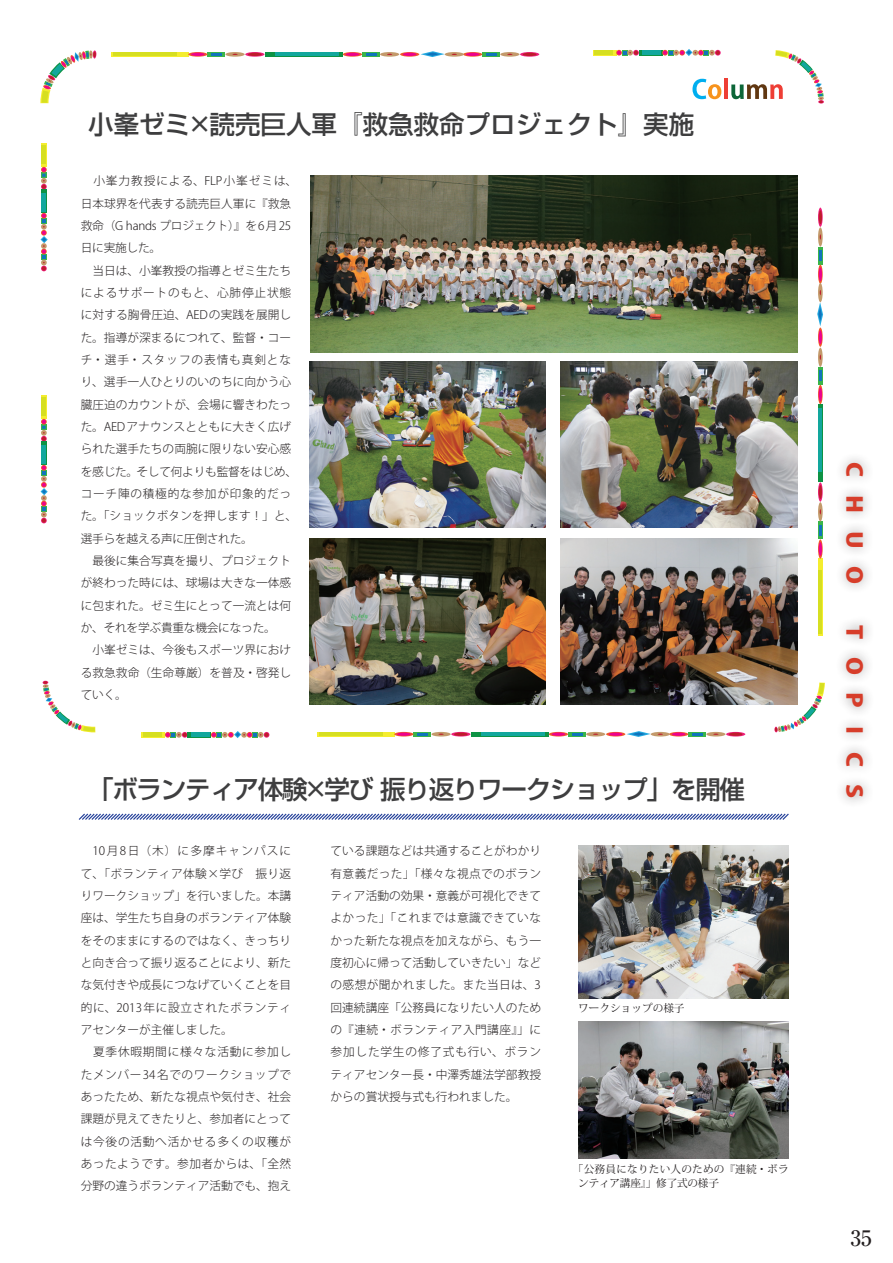
<style>
.page{position:relative;width:893px;height:1263px;background:#fff}
.page>*{position:absolute;margin:0;border:0;box-sizing:border-box;transform-origin:0 0}
.t1{font:25.5px "A TTC Shin Go Medium";letter-spacing:-.05em;color:#3e3e3f}
.t2{font:25.5px "A TTC Shin Go Medium";color:#3e3e3f}
.t3{font:800 21.3px "Koz Go Pro";letter-spacing:.7em;color:#d73d2a;scale:1.19 1}
.t4{font:21.3px "A TTC Ryumin Medium";color:#231f20}
.トピ_ゴシックL_11Q{font:300 11.7px/22.4px "Koz Go Pro";color:#231f20;text-align:justify}
.キャプション{font:10.65px/13.8px "Koz Min Pro";letter-spacing:.02em;color:#231f20}
.キャプション-2{font:10.65px "Koz Min Pro";color:#231f20}
</style>
<div class="page">
<div style="left:835px;top:452px;width:40px;height:357px;background:#231f20;opacity:.45"></div>
<svg style="left:43px;top:681px;width:52px;height:51px"></svg>
<svg style="left:774px;top:682px;width:51px;height:50px"></svg>
<svg style="left:40px;top:50px;width:57px;height:53px"></svg>
<svg style="left:41px;top:144px;width:6px;height:23px"></svg>
<hr style="left:42px;top:145px;width:4px;height:18px;background:#d6df21">
<svg style="left:41px;top:167px;width:6px;height:23px"></svg>
<svg style="left:41px;top:190px;width:6px;height:23px"></svg>
<hr style="left:42px;top:193px;width:4px;height:18px;background:#12a79d">
<svg style="left:41px;top:213px;width:7px;height:58px"></svg>
<svg style="left:41px;top:396px;width:6px;height:23px"></svg>
<hr style="left:42px;top:397px;width:4px;height:18px;background:#d6df21">
<svg style="left:41px;top:419px;width:6px;height:23px"></svg>
<svg style="left:41px;top:442px;width:6px;height:23px"></svg>
<hr style="left:42px;top:445px;width:4px;height:18px;background:#12a79d">
<svg style="left:41px;top:465px;width:7px;height:58px"></svg>
<div style="left:593px;top:50px;width:23px;height:6px;background:#f4ed2f"></div>
<hr style="left:594px;top:51px;width:19px;height:4px;background:#d6df21">
<svg style="left:616px;top:50px;width:23px;height:6px"></svg>
<div style="left:639px;top:50px;width:23px;height:6px;background:#0d9344"></div>
<hr style="left:642px;top:51px;width:19px;height:4px;background:#12a79d">
<svg style="left:662px;top:49px;width:59px;height:7px"></svg>
<div style="left:142px;top:732px;width:23px;height:6px;background:#f4ed2f"></div>
<hr style="left:143px;top:733px;width:19px;height:4px;background:#d6df21">
<svg style="left:165px;top:732px;width:23px;height:6px"></svg>
<div style="left:188px;top:732px;width:23px;height:6px;background:#0d9344"></div>
<hr style="left:191px;top:733px;width:19px;height:4px;background:#12a79d">
<svg style="left:211px;top:731px;width:58px;height:7px"></svg>
<div style="left:111px;top:52px;width:77px;height:5px;background:#f4ed2f"></div>
<hr style="left:114px;top:53px;width:63px;height:3px;background:#d6df21">
<div style="left:208px;top:52px;width:17px;height:5px;background:#3ab54a"></div>
<svg style="left:211px;top:53px;width:11px;height:3px"></svg>
<svg style="left:188px;top:52px;width:19px;height:5px"></svg>
<hr style="left:191px;top:53px;width:14px;height:3px;background:#ed028c;border-radius:50%">
<svg style="left:245px;top:52px;width:19px;height:5px"></svg>
<hr style="left:248px;top:53px;width:14px;height:3px;background:#be1d2c;border-radius:50%">
<svg style="left:225px;top:52px;width:20px;height:5px"></svg>
<svg style="left:483px;top:52px;width:17px;height:5px"></svg>
<svg style="left:486px;top:53px;width:10px;height:3px"></svg>
<svg style="left:463px;top:52px;width:19px;height:5px"></svg>
<hr style="left:466px;top:53px;width:14px;height:3px;background:#ed028c;border-radius:50%">
<svg style="left:520px;top:52px;width:19px;height:5px"></svg>
<hr style="left:523px;top:53px;width:14px;height:3px;background:#be1d2c;border-radius:50%">
<svg style="left:500px;top:52px;width:19px;height:5px"></svg>
<div style="left:266px;top:52px;width:77px;height:5px;background:#0d9344"></div>
<hr style="left:275px;top:53px;width:63px;height:3px;background:#12a79d">
<svg style="left:362px;top:52px;width:18px;height:5px"></svg>
<svg style="left:366px;top:53px;width:10px;height:3px"></svg>
<svg style="left:343px;top:52px;width:19px;height:5px"></svg>
<svg style="left:346px;top:53px;width:13px;height:3px"></svg>
<svg style="left:380px;top:52px;width:19px;height:5px"></svg>
<svg style="left:421px;top:51px;width:24px;height:6px"></svg>
<svg style="left:400px;top:52px;width:19px;height:5px"></svg>
<hr style="left:403px;top:53px;width:14px;height:3px;background:#ed028c;border-radius:50%">
<svg style="left:445px;top:52px;width:19px;height:5px"></svg>
<hr style="left:317px;top:732px;width:77px;height:4px;background:#f4ed2f">
<hr style="left:320px;top:732px;width:63px;height:4px;background:#d6df21">
<hr style="left:414px;top:732px;width:17px;height:4px;background:#3ab54a">
<svg style="left:417px;top:733px;width:11px;height:3px"></svg>
<svg style="left:394px;top:732px;width:19px;height:4px"></svg>
<svg style="left:397px;top:732px;width:14px;height:4px"></svg>
<svg style="left:451px;top:732px;width:19px;height:4px"></svg>
<svg style="left:454px;top:732px;width:14px;height:4px"></svg>
<svg style="left:431px;top:732px;width:20px;height:4px"></svg>
<hr style="left:689px;top:732px;width:17px;height:4px;background:#3ab54a">
<svg style="left:692px;top:733px;width:10px;height:3px"></svg>
<svg style="left:669px;top:732px;width:19px;height:4px"></svg>
<svg style="left:672px;top:732px;width:14px;height:4px"></svg>
<svg style="left:726px;top:732px;width:19px;height:4px"></svg>
<svg style="left:729px;top:732px;width:14px;height:4px"></svg>
<svg style="left:706px;top:732px;width:19px;height:4px"></svg>
<hr style="left:472px;top:732px;width:77px;height:4px;background:#0d9344">
<hr style="left:481px;top:732px;width:63px;height:4px;background:#12a79d">
<hr style="left:568px;top:732px;width:18px;height:4px;background:#3ab54a">
<svg style="left:572px;top:733px;width:10px;height:3px"></svg>
<svg style="left:549px;top:732px;width:19px;height:4px"></svg>
<svg style="left:552px;top:732px;width:13px;height:4px"></svg>
<svg style="left:586px;top:732px;width:19px;height:4px"></svg>
<svg style="left:627px;top:731px;width:24px;height:6px"></svg>
<svg style="left:606px;top:732px;width:19px;height:4px"></svg>
<svg style="left:609px;top:732px;width:14px;height:4px"></svg>
<svg style="left:651px;top:732px;width:19px;height:4px"></svg>
<div style="left:818px;top:559px;width:5px;height:77px;background:#f4ed2f"></div>
<hr style="left:819px;top:570px;width:3px;height:63px;background:#d6df21">
<div style="left:818px;top:522px;width:5px;height:17px;background:#3ab54a"></div>
<svg style="left:819px;top:525px;width:3px;height:11px"></svg>
<svg style="left:818px;top:539px;width:5px;height:20px"></svg>
<hr style="left:819px;top:542px;width:3px;height:14px;background:#ed028c;border-radius:50%">
<svg style="left:818px;top:482px;width:5px;height:20px"></svg>
<hr style="left:819px;top:485px;width:3px;height:14px;background:#be1d2c;border-radius:50%">
<svg style="left:818px;top:502px;width:5px;height:19px"></svg>
<div style="left:818px;top:247px;width:5px;height:17px;background:#3ab54a"></div>
<svg style="left:819px;top:250px;width:3px;height:11px"></svg>
<svg style="left:818px;top:265px;width:5px;height:19px"></svg>
<hr style="left:819px;top:267px;width:3px;height:14px;background:#ed028c;border-radius:50%">
<svg style="left:818px;top:208px;width:5px;height:19px"></svg>
<hr style="left:819px;top:210px;width:3px;height:14px;background:#be1d2c;border-radius:50%">
<svg style="left:818px;top:227px;width:5px;height:20px"></svg>
<div style="left:818px;top:404px;width:5px;height:77px;background:#0d9344"></div>
<hr style="left:819px;top:409px;width:3px;height:63px;background:#12a79d">
<svg style="left:818px;top:367px;width:5px;height:18px"></svg>
<svg style="left:819px;top:371px;width:3px;height:10px"></svg>
<svg style="left:818px;top:385px;width:5px;height:19px"></svg>
<svg style="left:819px;top:388px;width:3px;height:13px"></svg>
<svg style="left:818px;top:348px;width:5px;height:19px"></svg>
<svg style="left:817px;top:302px;width:6px;height:24px"></svg>
<svg style="left:818px;top:328px;width:5px;height:19px"></svg>
<hr style="left:819px;top:330px;width:3px;height:14px;background:#ed028c;border-radius:50%">
<svg style="left:818px;top:283px;width:5px;height:19px"></svg>
<svg style="left:692px;top:79px;width:29px;height:20px"></svg>
<hr style="left:724px;top:78px;width:4px;height:21px;background:#ee3e35">
<svg style="left:731px;top:50px;width:93px;height:54px"></svg>
<svg style="left:78px;top:813px;width:711px;height:7px"></svg>
<img style="left:310px;top:175px;width:487px;height:177px">
<img style="left:578px;top:845px;width:211px;height:153px">
<img style="left:578px;top:1022px;width:211px;height:137px">
<img style="left:309px;top:361px;width:237px;height:166px">
<img style="left:309px;top:538px;width:237px;height:166px">
<img style="left:560px;top:361px;width:237px;height:166px">
<img style="left:560px;top:538px;width:237px;height:166px">
<p class="t2" style="left:88px;top:103px;width:608px">小峯ゼミ×読売巨人軍『救急救命プロジェクト』実施</p>
<p class="トピ_ゴシックL_11Q" style="left:81px;top:170px;width:218px;text-align:left">　小峯力教授による、FLP小峯ゼミは、日本球界を代表する読売巨人軍に『救急救命（G hands プロジェクト）』を6月25日に実施した。</p>
<p class="トピ_ゴシックL_11Q" style="left:81px;top:259px;width:218px;text-align:left">　当日は、小峯教授の指導とゼミ生たちによるサポートのもと、心肺停止状態に対する胸骨圧迫、AEDの実践を展開した。指導が深まるにつれて、監督・コーチ・選手・スタッフの表情も真剣となり、選手一人ひとりのいのちに向かう心臓圧迫のカウントが、会場に響きわたった。AEDアナウンスとともに大きく広げられた選手たちの両腕に限りない安心感を感じた。そして何よりも監督をはじめ、コーチ陣の積極的な参加が印象的だった。「ショックボタンを押します！」と、選手らを越える声に圧倒された。　</p>
<p class="トピ_ゴシックL_11Q" style="left:81px;top:549px;width:212px">　最後に集合写真を撮り、プロジェクトが終わった時には、球場は大きな一体感に包まれた。ゼミ生にとって一流とは何か、それを学ぶ貴重な機会になった。</p>
<p class="トピ_ゴシックL_11Q" style="left:81px;top:639px;width:212px">　小峯ゼミは、今後もスポーツ界における救急救命（生命尊厳）を普及・啓発していく。</p>
<p class="t1" style="left:88px;top:769px;width:658px">「ボランティア体験×学び 振り返りワークショップ」を開催</p>
<p class="トピ_ゴシックL_11Q" style="left:81px;top:840px;width:212px">　10月8日（木）に多摩キャンパスにて、「ボランティア体験×学び　振り返りワークショップ」を行いました。本講座は、学生たち自身のボランティア体験をそのままにするのではなく、きっちりと向き合って振り返ることにより、新たな気付きや成長につなげていくことを目的に、2013年に設立されたボランティアセンターが主催しました。</p>
<p class="トピ_ゴシックL_11Q" style="left:81px;top:1041px;width:212px">　夏季休暇期間に様々な活動に参加したメンバー34名でのワークショップであったため、新たな視点や気付き、社会課題が見えてきたりと、参加者にとっては今後の活動へ活かせる多くの収穫があったようです。参加者からは、「全然分野の違うボランティア活動でも、抱え</p>
<p class="トピ_ゴシックL_11Q" style="left:331px;top:840px;width:212px">ている課題などは共通することがわかり有意義だった」「様々な視点でのボランティア活動の効果・意義が可視化できてよかった」「これまでは意識できていなかった新たな視点を加えながら、もう一度初心に帰って活動していきたい」などの感想が聞かれました。また当日は、3回連続講座「公務員になりたい人のための『連続・ボランティア入門講座』」に参加した学生の修了式も行い、ボランティアセンター長・中澤秀雄法学部教授からの賞状授与式も行われました。</p>
<p class="キャプション-2" style="left:578px;top:1000px;width:108px">ワークショップの様子</p>
<p class="キャプション" style="left:578px;top:1162px;width:212px;text-indent:-5px">「公務員になりたい人のための『連続・ボランティア講座』」修了式の様子</p>
<p class="t3" style="left:868px;top:462px;width:104px;rotate:90deg">CHUO</p>
<p class="t3" style="left:868px;top:625px;width:147px;rotate:90deg">TOPICS</p>
<p class="t4" style="left:850px;top:1221px;width:23px">35</p>
</div>
